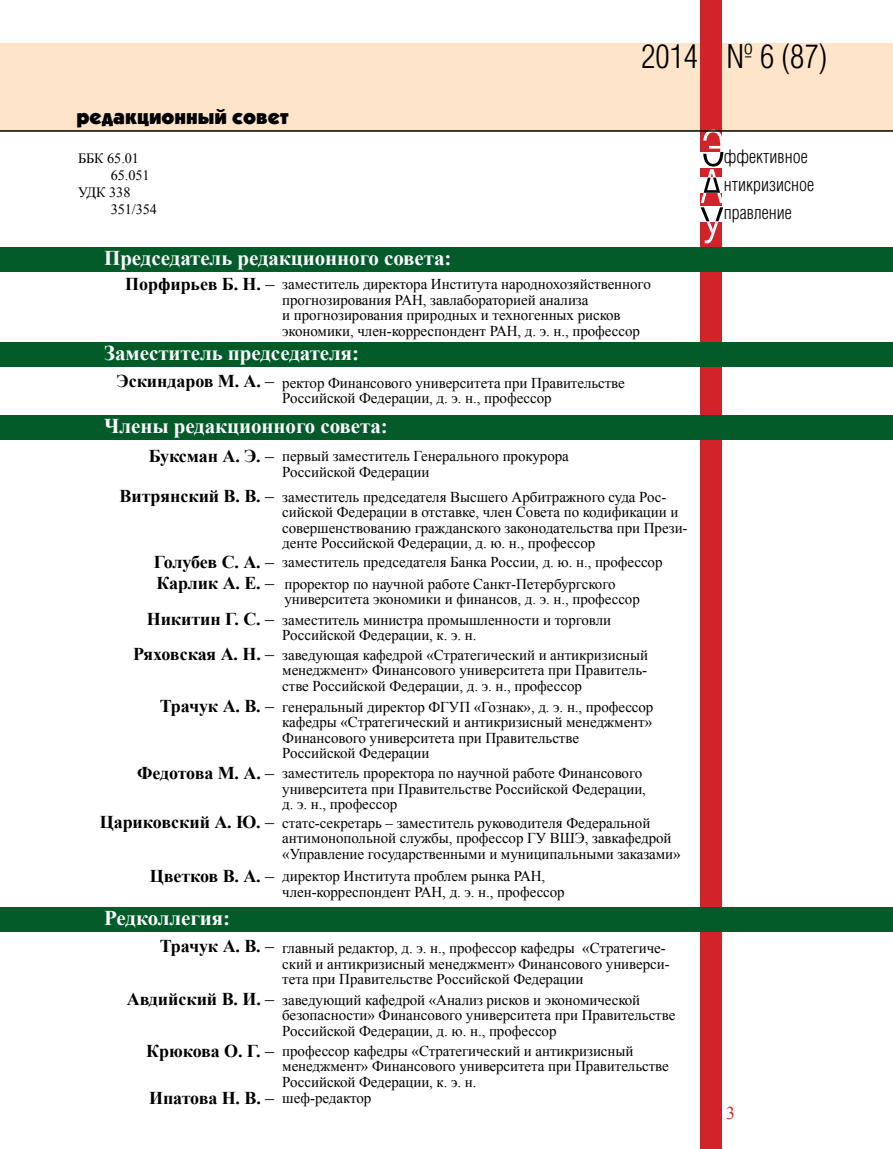
<style>
.page{position:relative;width:893px;height:1149px;background:#fff}
.page>*{position:absolute;margin:0;border:0;box-sizing:border-box;transform-origin:0 0}
.t1{font:31.95px "AG Letterica Cond L";color:#000}
.t2{font:700 21px "Times New Roman";letter-spacing:-.005em;color:#fff}
.t3{font:900 21px "Kabel C";color:#000}
.t4{font:700 18px "Times New Roman";letter-spacing:-.005em;color:#000}
.t5{font:18px/27.9px "AG Letterica Cond L";color:#000}
.t6{font:18px "Times New Roman";color:#d2232a}
.t7{font:15px/15.5px "Times New Roman";letter-spacing:-.005em;color:#000}
.t8{font:14.25px "Times New Roman";letter-spacing:-.005em;color:#000}
.s1{font-weight:700;font-size:18px}
.s2{font-size:18px}
.s3{font-weight:400}
</style>
<div class="page">
<div style="left:0;top:43px;width:893px;height:88px;background:#fee4c9"></div>
<div style="left:701px;top:0;width:21px;height:1148px;background:#d2232a"></div>
<svg style="left:701px;top:132px;width:22px;height:111px"></svg>
<div style="left:0;top:247px;width:893px;height:24px;background:#035b29"></div>
<div style="left:0;top:342px;width:893px;height:24px;background:#035b29"></div>
<div style="left:0;top:415px;width:893px;height:24px;background:#035b29"></div>
<div style="left:0;top:906px;width:893px;height:25px;background:#035b29"></div>
<hr style="left:0;top:130px;width:893px;height:2px;background:#000">
<h2 class="t3" style="left:77px;top:104px;width:214px">редакционный совет</h2>
<p class="t8" style="left:78px;top:148px;width:62px">ББК 65.01</p>
<p class="t8" style="left:111px;top:165px;width:40px">65.051</p>
<p class="t8" style="left:78px;top:182px;width:54px">УДК 338</p>
<p class="t8" style="left:111px;top:200px;width:48px">351/354</p>
<h2 class="t2" style="left:104px;top:243px;width:349px">Председатель редакционного совета:</h2>
<h1 class="t1" style="left:641px;top:38px;width:187px">2014 № 6 (87)</h1>
<p class="t5" style="left:724px;top:142px;width:92px">ффективное нтикризисное правление</p>
<p class="t7" style="left:282px;top:276px;width:370px;text-indent:-157px"><span class="s1">Порфирьев Б. Н.</span> <span class="s2">–</span> заместитель директора Института народнохозяйственного прогнозирования РАН, завлабораторией анализа<br>и прогнозирования природных и техногенных рисков экономики, член-корреспондент РАН, д. э. н., профессор</p>
<p class="t7" style="left:282px;top:375px;width:344px">ректор Финансового университета при Правительстве<br>Российской Федерации, д. э. н., профессор</p>
<h2 class="t2" style="left:104px;top:338px;width:256px">Заместитель председателя:</h2>
<p class="t4" style="left:117px;top:368px;width:159px">Эскиндаров М. А. <span class="s3">–</span></p>
<h2 class="t2" style="left:104px;top:411px;width:285px">Члены редакционного совета:</h2>
<p class="t7" style="left:149px;top:448px;width:422px;text-align:center"><span class="s1">Буксман А. Э.</span> <span class="s2">–</span> первый заместитель Генерального прокурора<br>Российской Федерации</p>
<p class="t7" style="left:282px;top:488px;width:407px;text-indent:-163px"><span class="s1">Витрянский В. В.</span> <span class="s2">–</span> заместитель председателя Высшего Арбитражного суда Рос&shy;сийской Федерации в отставке, член Совета по кодификации и совершенствованию гражданского законодательства при Прези&shy;денте Российской Федерации, д. ю. н., профессор</p>
<p class="t7" style="left:154px;top:551px;width:510px;line-height:21.3px"><span class="s1">Голубев С. А.</span> <span class="s2">–</span> заместитель председателя Банка России, д. ю. н., профессор<br><span class="s1">Карлик А. Е.</span> <span class="s2">–</span> проректор по научной работе Санкт-Петербургского</p>
<p class="t7" style="left:147px;top:588px;width:495px;line-height:20.5px;text-indent:138px">университета экономики и финансов, д. э. н., профессор<br><span class="s1">Никитин Г. С.</span> <span class="s2">–</span> заместитель министра промышленности и торговли</p>
<p class="t7" style="left:133px;top:624px;width:517px;line-height:19.6px;text-indent:149px">Российской Федерации, к. э. н.<br><span class="s1">Ряховская А. Н.</span> <span class="s2">–</span> заведующая кафедрой «Стратегический и антикризисный</p>
<p class="t7" style="left:282px;top:662px;width:366px">менеджмент» Финансового университета при Правитель&shy;стве Российской Федерации, д. э. н., профессор</p>
<p class="t7" style="left:282px;top:698px;width:373px;text-indent:-123px"><span class="s1">Трачук А. В.</span> <span class="s2">–</span> генеральный директор ФГУП «Гознак», д. э. н., профессор кафедры «Стратегический и антикризисный менеджмент» Финансового университета при Правительстве Российской Федерации</p>
<p class="t7" style="left:282px;top:765px;width:365px;text-indent:-145px"><span class="s1">Федотова М. А.</span> <span class="s2">–</span> заместитель проректора по научной работе Финансового университета при Правительстве Российской Федерации, д. э. н., профессор</p>
<p class="t7" style="left:282px;top:814px;width:400px;text-indent:-182px"><span class="s1">Цариковский А. Ю.</span> <span class="s2">–</span> cтатс-секретарь – заместитель руководителя Федеральной антимонопольной службы, профессор ГУ ВШЭ, завкафедрой «Управление государственными и муниципальными заказами»</p>
<p class="t7" style="left:282px;top:868px;width:284px;text-indent:-132px"><span class="s1">Цветков В. А.</span> <span class="s2">–</span> директор Института проблем рынка РАН, член-корреспондент РАН, д. э. н., профессор</p>
<h2 class="t2" style="left:104px;top:902px;width:127px">Редколлегия:</h2>
<p class="t4" style="left:160px;top:933px;width:116px">Трачук А. В. <span class="s3">–</span></p>
<p class="t4" style="left:127px;top:986px;width:149px">Авдийский В. И. <span class="s3">–</span></p>
<p class="t7" style="left:282px;top:940px;width:389px">главный редактор, д. э. н., профессор кафедры «Стратегиче&shy;ский и антикризисный менеджмент» Финансового универси&shy;тета при Правительстве Российской Федерации</p>
<p class="t7" style="left:282px;top:991px;width:395px">заведующий кафедрой «Анализ рисков и экономической безопасности» Финансового университета при Правительстве<br>Российской Федерации, д. ю. н., профессор</p>
<p class="t7" style="left:146px;top:1042px;width:489px"><span class="s1">Крюкова О. Г.</span> <span class="s2">–</span> профессор кафедры «Стратегический и антикризисный</p>
<p class="t7" style="left:282px;top:1058px;width:388px">менеджмент» Финансового университета при Правительстве</p>
<p class="t7" style="left:282px;top:1073px;width:196px">Российской Федерации, к. э. н.</p>
<p class="t7" style="left:149px;top:1089px;width:224px"><span class="s1">Ипатова Н. В.</span> <span class="s2">–</span> шеф-редактор</p>
<p class="t6" style="left:726px;top:1100px;width:10px">3</p>
</div>
